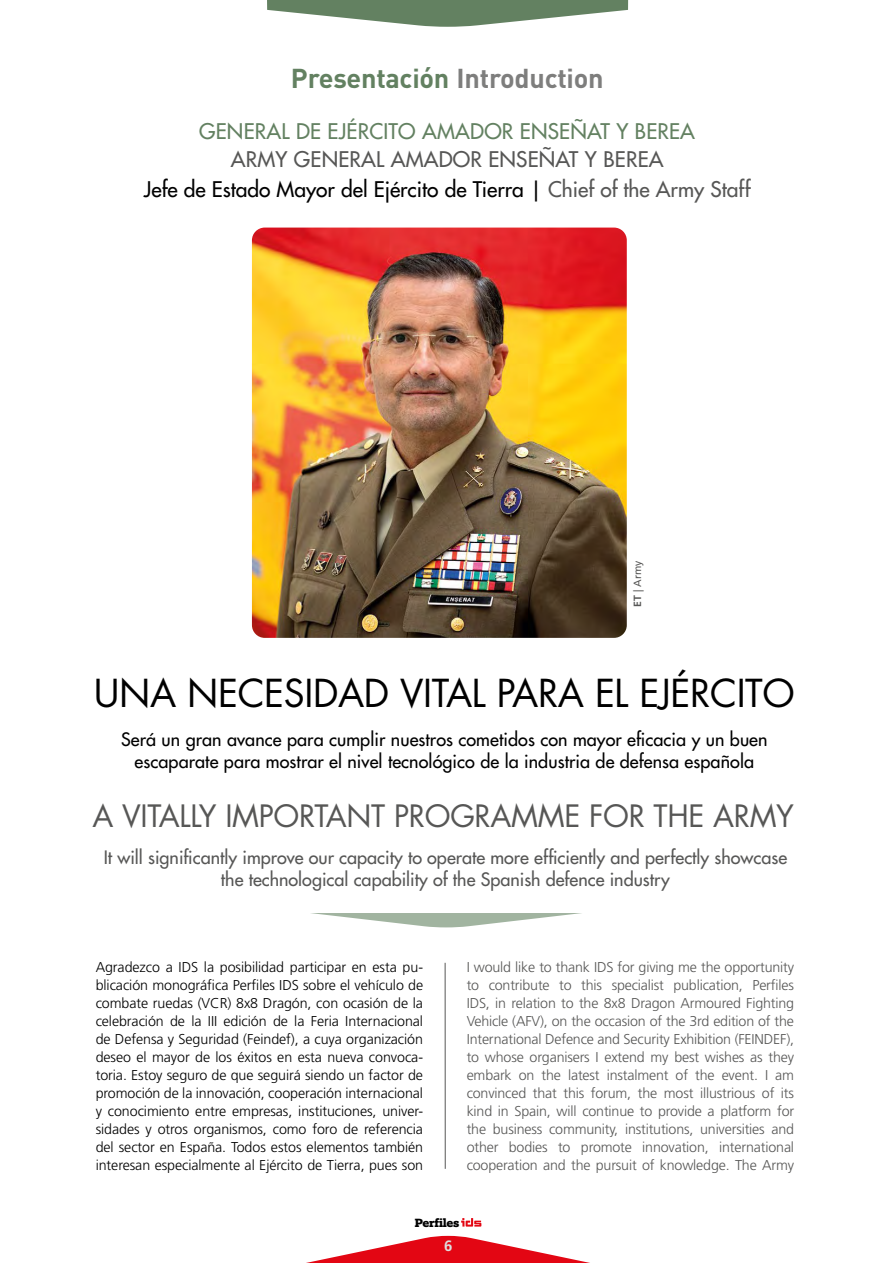
<style>
.page{position:relative;width:893px;height:1263px;background:#fff}
.page>*{position:absolute;margin:0;border:0;box-sizing:border-box;transform-origin:0 0}
.t1{font:37.5px "Futura Std";letter-spacing:-.01em;color:#000}
.t2{font:30px "Futura Std";letter-spacing:-.01em;color:#575756}
.t3{font:700 27px "DIN Pro";letter-spacing:-.01em;color:#638161}
.t4{font:500 21px/30px "Futura Std";color:#575756;text-align:center}
.t5{font:500 21px "Futura Std";letter-spacing:.01em;color:#638161}
.t6{font:500 18px/22.5px "Futura Std";letter-spacing:.005em;color:#000;text-align:center}
.t7{font:500 18px/22.5px "Futura Std";color:#575756;text-align:center}
.t8{font:700 15px "Frutiger LT Std";color:#dedede}
.t9{font:300 14.25px/18px "Frutiger LT Std";letter-spacing:-.005em;color:#000;text-align:justify}
.t10{font:300 14.25px/18px "Frutiger LT Std";letter-spacing:-.01em;color:#575756;text-align:justify}
.t11{font:800 12px "Equip Slab";letter-spacing:-.01em;color:#000}
.t12{font:10.5px "Frutiger LT Std";color:#575756}
.s1{color:#7e7e7d}
.s2{color:#000}
.s3{font-weight:700}
</style>
<div class="page">
<svg style="left:306px;top:1236px;width:284px;height:27px"></svg>
<svg style="left:461px;top:1218px;width:20px;height:8px"></svg>
<hr style="left:445px;top:963px;width:1px;height:206px;background:#575756">
<svg style="left:267px;top:0;width:361px;height:27px"></svg>
<img style="left:252px;top:228px;width:375px;height:410px">
<svg style="left:311px;top:913px;width:271px;height:14px"></svg>
<h3 class="t3" style="left:291px;top:56px;width:314px">Presentación <span class="s1">Introduction</span></h3>
<h3 class="t5" style="left:199px;top:118px;width:497px">GENERAL DE EJÉRCITO AMADOR ENSEÑAT Y BEREA</h3>
<h3 class="t4" style="left:144px;top:145px;width:608px">ARMY GENERAL AMADOR ENSEÑAT Y BEREA<br><span class="s2">Jefe de Estado Mayor del Ejército de Tierra |</span> Chief of the Army Staff</h3>
<p class="t12" style="left:631px;top:607px;width:48px;rotate:-90deg"><span class="s3">ET</span> | Army</p>
<h1 class="t1" style="left:94px;top:669px;width:702px">UNA NECESIDAD VITAL PARA EL EJÉRCITO</h1>
<p class="t6" style="left:121px;top:728px;width:648px">Será un gran avance para cumplir nuestros cometidos con mayor eficacia y un buen escaparate para mostrar el nivel tecnológico de la industria de defensa española</p>
<h2 class="t2" style="left:92px;top:797px;width:703px">A VITALLY IMPORTANT PROGRAMME FOR THE ARMY</h2>
<p class="t7" style="left:104px;top:846px;width:685px">It will significantly improve our capacity to operate more efficiently and perfectly showcase the technological capability of the Spanish defence industry</p>
<p class="t9" style="left:96px;top:958px;width:329px">Agradezco a IDS la posibilidad participar en esta pu&shy;blicación monográfica Perfiles IDS sobre el vehículo de combate ruedas (VCR) 8x8 Dragón, con ocasión de la celebración de la III edición de la Feria Internacional de Defensa y Seguridad (Feindef), a cuya organización deseo el mayor de los éxitos en esta nueva convoca&shy;toria. Estoy seguro de que seguirá siendo un factor de promoción de la innovación, cooperación internacional y conocimiento entre empresas, instituciones, univer&shy;sidades y otros organismos, como foro de referencia del sector en España. Todos estos elementos también interesan especialmente al Ejército de Tierra, pues son</p>
<p class="t10" style="left:467px;top:958px;width:329px">I would like to thank IDS for giving me the opportunity to contribute to this specialist publication, Perfiles IDS, in relation to the 8x8 Dragon Armoured Fighting Vehicle (AFV), on the occasion of the 3rd edition of the International Defence and Security Exhibition (FEINDEF), to whose organisers I extend my best wishes as they embark on the latest instalment of the event. I am convinced that this forum, the most illustrious of its kind in Spain, will continue to provide a platform for the business community, institutions, universities and other bodies to promote innovation, international cooperation and the pursuit of knowledge. The Army</p>
<p class="t11" style="left:415px;top:1215px;width:46px">Perfiles</p>
<p class="t8" style="left:444px;top:1237px;width:10px">6</p>
</div>
